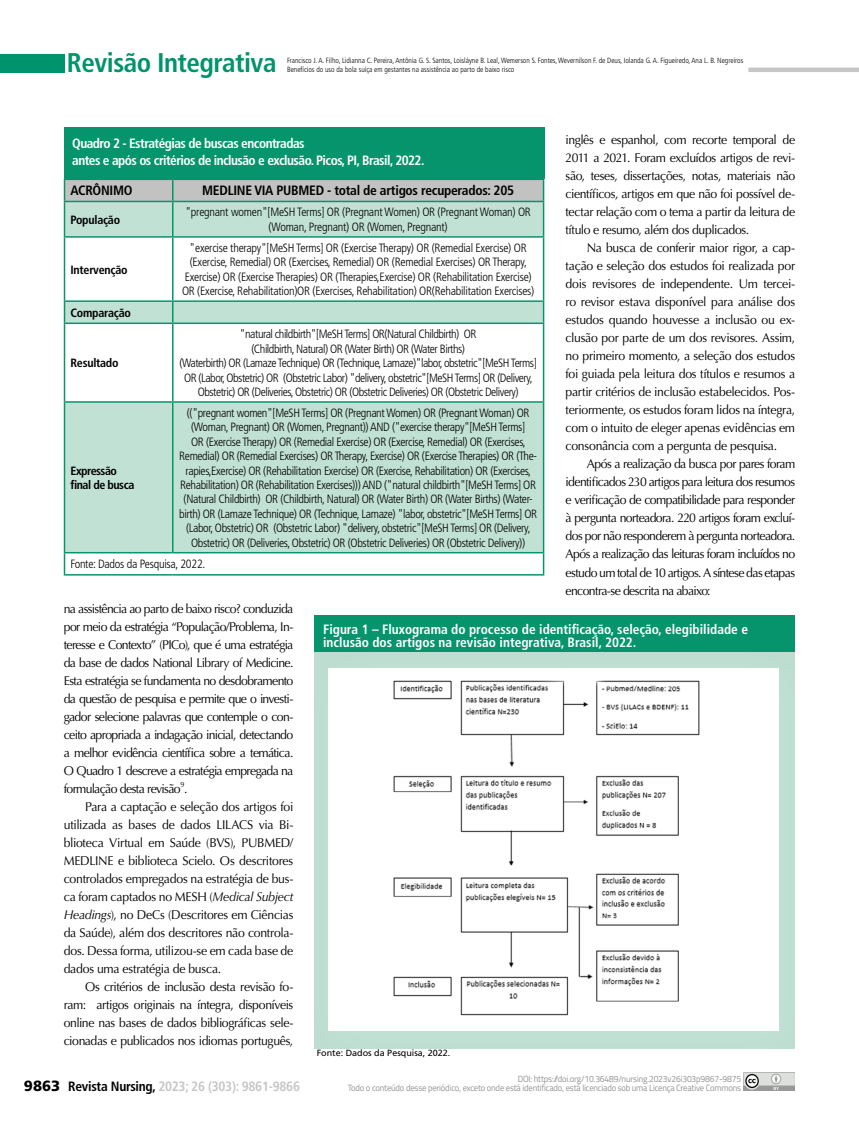
<style>
.page{position:relative;width:859px;height:1132px;background:#fff}
.page>*{position:absolute;margin:0;border:0;box-sizing:border-box;transform-origin:0 0}
.t1{font:700 condensed 27px "Frutiger LT Std";letter-spacing:-.02em;color:#00946c}
.t2{font:700 condensed 13.5px/13.5px "Frutiger LT Std";color:#fff}
.t3{font:700 condensed 13.5px/16.5px "Frutiger LT Std";letter-spacing:-.04em;color:#fff}
.t4{font:700 condensed 13.5px "Frutiger LT Std";letter-spacing:-.02em;color:#000}
.t5{font:700 condensed 13.5px "Frutiger LT Std";letter-spacing:-.02em;color:#c6c6c6}
.t6{font:12.75px/18px "Optima LT Std";letter-spacing:-.035em;color:#000;text-align:justify;scale:.96 1}
.t7{font:300 condensed 12px/14.4px "Frutiger LT Std";letter-spacing:-.03em;color:#000;text-align:center}
.t8{font:700 condensed 12px "Frutiger LT Std";letter-spacing:-.02em;color:#000}
.t9{font:700 condensed 12px/14.4px "Frutiger LT Std";letter-spacing:-.04em;color:#000}
.t10{font:9px/9.4px "Titillium";letter-spacing:-.02em;color:#939398;text-align:right;scale:.95 1}
.t11{font:9px "Frutiger LT Std";color:#000}
.t12{font:300 condensed 7.5px/9px "Frutiger LT Std";color:#000}
.s1{font-style:italic}
.s2{font-weight:900;font-stretch:normal;font-size:14.85px;color:#000}
.s3{color:#000}
</style>
<div class="page">
<div style="left:0;top:54px;width:65px;height:18px;background:#00946c"></div>
<hr style="left:748px;top:68px;width:111px;height:4px;background:#c6c6c6">
<img style="left:743px;top:1072px;width:52px;height:18px">
<div style="left:65px;top:202px;width:478px;height:34px;background:#c2e1d5"></div>
<svg style="left:65px;top:237px;width:478px;height:337px;fill:#c2e1d5"></svg>
<hr style="left:64px;top:178px;width:109px;height:2px;background:#06946c">
<hr style="left:173px;top:178px;width:371px;height:2px;background:#06946c">
<svg style="left:64px;top:179px;width:480px;height:22px;background:#b4bebb"></svg>
<hr style="left:64px;top:201px;width:109px;height:1px;background:#06946c">
<hr style="left:64px;top:202px;width:1px;height:34px;background:#06946c">
<hr style="left:173px;top:201px;width:371px;height:1px;background:#06946c">
<hr style="left:172px;top:202px;width:1px;height:34px;background:#06946c">
<hr style="left:543px;top:202px;width:1px;height:34px;background:#06946c">
<hr style="left:64px;top:236px;width:109px;height:1px;background:#06946c">
<hr style="left:64px;top:237px;width:1px;height:63px;background:#06946c">
<hr style="left:173px;top:236px;width:371px;height:1px;background:#06946c">
<hr style="left:172px;top:237px;width:1px;height:63px;background:#06946c">
<hr style="left:543px;top:237px;width:1px;height:63px;background:#06946c">
<hr style="left:64px;top:300px;width:109px;height:2px;background:#06946c">
<svg style="left:64px;top:302px;width:1px;height:20px"></svg>
<hr style="left:173px;top:300px;width:371px;height:2px;background:#06946c">
<svg style="left:172px;top:302px;width:1px;height:20px"></svg>
<svg style="left:543px;top:302px;width:1px;height:20px"></svg>
<hr style="left:64px;top:322px;width:109px;height:2px;background:#06946c">
<hr style="left:64px;top:324px;width:1px;height:77px;background:#06946c">
<hr style="left:173px;top:322px;width:371px;height:2px;background:#06946c">
<hr style="left:172px;top:324px;width:1px;height:77px;background:#06946c">
<hr style="left:543px;top:324px;width:1px;height:77px;background:#06946c">
<hr style="left:64px;top:401px;width:109px;height:1px;background:#06946c">
<hr style="left:64px;top:402px;width:1px;height:149px;background:#06946c">
<hr style="left:173px;top:401px;width:371px;height:1px;background:#06946c">
<hr style="left:172px;top:402px;width:1px;height:149px;background:#06946c">
<hr style="left:543px;top:402px;width:1px;height:149px;background:#06946c">
<hr style="left:64px;top:551px;width:109px;height:2px;background:#06946c">
<svg style="left:64px;top:553px;width:1px;height:21px"></svg>
<hr style="left:173px;top:551px;width:371px;height:2px;background:#06946c">
<svg style="left:543px;top:553px;width:1px;height:21px"></svg>
<hr style="left:64px;top:574px;width:109px;height:1px;background:#06946c">
<hr style="left:173px;top:574px;width:371px;height:1px;background:#06946c">
<div style="left:64px;top:127px;width:480px;height:51px;background:#06946c"></div>
<div style="left:300px;top:639px;width:507px;height:409px;background:#000;opacity:.03"></div>
<div style="left:315px;top:615px;width:480px;height:36px;background:#06946c"></div>
<div style="left:328px;top:668px;width:451px;height:361px;background:#fff"></div>
<img style="left:393px;top:680px;width:307px;height:336px">
<h1 class="t1" style="left:67px;top:47px;width:211px">Revisão Integrativa</h1>
<p class="t12" style="left:287px;top:56px;width:458px">Francisco J. A. Filho, Lidianna C. Pereira, Antônia G. S. Santos, Loisláyne B. Leal, Wemerson S. Fontes, Wevernilson F. de Deus, Iolanda G. A. Figueiredo, Ana L. B. Negreiros<br>Benefícios do uso da bola suíça em gestantes na assistência ao parto de baixo risco</p>
<p class="t3" style="left:72px;top:135px;width:354px">Quadro 2 - Estratégias de buscas encontradas<br>antes e após os critérios de inclusão e exclusão. Picos, PI, Brasil, 2022.</p>
<p class="t4" style="left:71px;top:183px;width:64px">ACRÔNIMO</p>
<p class="t4" style="left:202px;top:183px;width:313px">MEDLINE VIA PUBMED - total de artigos recuperados: 205</p>
<p class="t8" style="left:71px;top:212px;width:51px">População</p>
<p class="t7" style="left:185px;top:205px;width:347px">"pregnant women"[MeSH Terms] OR (Pregnant Women) OR (Pregnant Woman) OR (Woman, Pregnant) OR (Women, Pregnant)</p>
<p class="t8" style="left:71px;top:262px;width:59px">Intervenção</p>
<p class="t7" style="left:182px;top:241px;width:354px">"exercise therapy"[MeSH Terms] OR (Exercise Therapy) OR (Remedial Exercise) OR (Exercise, Remedial) OR (Exercises, Remedial) OR (Remedial Exercises) OR Therapy, Exercise) OR (Exercise Therapies) OR (Therapies,Exercise) OR (Rehabilitation Exercise)<br>OR (Exercise, Rehabilitation)OR (Exercises, Rehabilitation) OR(Rehabilitation Exercises)</p>
<p class="t8" style="left:71px;top:305px;width:62px">Comparação</p>
<p class="t8" style="left:71px;top:356px;width:50px">Resultado</p>
<p class="t7" style="left:180px;top:327px;width:359px">"natural childbirth"[MeSH Terms] OR(Natural Childbirth) OR<br>(Childbirth, Natural) OR (Water Birth) OR (Water Births)<br>(Waterbirth) OR (Lamaze Technique) OR (Technique, Lamaze)"labor, obstetric"[MeSH Terms] OR (Labor, Obstetric) OR (Obstetric Labor) "delivery, obstetric"[MeSH Terms] OR (Delivery, Obstetric) OR (Deliveries, Obstetric) OR (Obstetric Deliveries) OR (Obstetric Delivery)</p>
<p class="t7" style="left:179px;top:405px;width:359px">(("pregnant women"[MeSH Terms] OR (Pregnant Women) OR (Pregnant Woman) OR (Woman, Pregnant) OR (Women, Pregnant)) AND ("exercise therapy"[MeSH Terms]<br>OR (Exercise Therapy) OR (Remedial Exercise) OR (Exercise, Remedial) OR (Exercises, Remedial) OR (Remedial Exercises) OR Therapy, Exercise) OR (Exercise Therapies) OR (The&shy;rapies,Exercise) OR (Rehabilitation Exercise) OR (Exercise, Rehabilitation) OR (Exercises, Rehabilitation) OR (Rehabilitation Exercises))) AND ("natural childbirth"[MeSH Terms] OR (Natural Childbirth) OR (Childbirth, Natural) OR (Water Birth) OR (Water Births) (Water&shy;birth) OR (Lamaze Technique) OR (Technique, Lamaze) "labor, obstetric"[MeSH Terms] OR (Labor, Obstetric) OR (Obstetric Labor) "delivery, obstetric"[MeSH Terms] OR (Delivery, Obstetric) OR (Deliveries, Obstetric) OR (Obstetric Deliveries) OR (Obstetric Delivery))</p>
<p class="t7" style="left:70px;top:557px;width:136px">Fonte: Dados da Pesquisa, 2022.</p>
<p class="t9" style="left:70px;top:463px;width:65px">Expressão final de busca</p>
<p class="t6" style="left:566px;top:131px;width:241px">inglês e espanhol, com recorte temporal de 2011 a 2021. Foram excluídos artigos de revi&shy;são, teses, dissertações, notas, materiais não científicos, artigos em que não foi possível de&shy;tectar relação com o tema a partir da leitura de título e resumo, além dos duplicados.</p>
<p class="t6" style="left:566px;top:239px;width:241px;text-indent:21px">Na busca de conferir maior rigor, a cap&shy;tação e seleção dos estudos foi realizada por dois revisores de independente. Um tercei&shy;ro revisor estava disponível para análise dos estudos quando houvesse a inclusão ou ex&shy;clusão por parte de um dos revisores. Assim, no primeiro momento, a seleção dos estudos foi guiada pela leitura dos títulos e resumos a partir critérios de inclusão estabelecidos. Pos&shy;teriormente, os estudos foram lidos na íntegra, com o intuito de eleger apenas evidências em consonância com a pergunta de pesquisa.</p>
<p class="t6" style="left:566px;top:455px;width:241px;text-indent:21px">Após a realização da busca por pares foram identificados 230 artigos para leitura dos resumos e verificação de compatibilidade para responder à pergunta norteadora. 220 artigos foram excluí&shy;dos por não responderem à pergunta norteadora.<br>Após a realização das leituras foram incluídos no estudo um total de 10 artigos. A síntese das etapas encontra-se descrita na abaixo:</p>
<p class="t6" style="left:64px;top:599px;width:241px">na assistência ao parto de baixo risco? conduzida por meio da estratégia “População/Problema, In&shy;teresse e Contexto” (PICo), que é uma estratégia da base de dados National Library of Medicine.<br>Esta estratégia se fundamenta no desdobramento da questão de pesquisa e permite que o investi&shy;gador selecione palavras que contemple o con&shy;ceito apropriada a indagação inicial, detectando a melhor evidência científica sobre a temática.<br>O Quadro 1 descreve a estratégia empregada na formulação desta revisão<sup>9</sup>.</p>
<p class="t6" style="left:64px;top:797px;width:241px;text-indent:21px">Para a captação e seleção dos artigos foi utilizada as bases de dados LILACS via Bi&shy;blioteca Virtual em Saúde (BVS), PUBMED/ MEDLINE e biblioteca Scielo. Os descritores controlados empregados na estratégia de bus&shy;ca foram captados no MESH (<span class="s1">Medical Subject Headings</span>), no DeCs (Descritores em Ciências da Saúde), além dos descritores não controla&shy;dos. Dessa forma, utilizou-se em cada base de dados uma estratégia de busca.</p>
<p class="t6" style="left:64px;top:977px;width:241px;text-indent:21px">Os critérios de inclusão desta revisão fo&shy;ram: artigos originais na íntegra, disponíveis online nas bases de dados bibliográficas sele&shy;cionadas e publicados nos idiomas português,</p>
<p class="t5" style="left:24px;top:1077px;width:277px"><span class="s2">9863</span> <span class="s3">Revista Nursing,</span> 2023; 26 (303): 9861-9866</p>
<p class="t2" style="left:323px;top:622px;width:426px">Figura 1 – Fluxograma do processo de identificação, seleção, elegibilidade e inclusão dos artigos na revisão integrativa, Brasil, 2022.</p>
<p class="t11" style="left:317px;top:1046px;width:135px">Fonte: Dados da Pesquisa, 2022.</p>
<p class="t10" style="left:348px;top:1072px;width:416px">DOI: https://doi.org/10.36489/nursing.2023v26i303p9867-9875<br>Todo o conteúdo desse periódico, exceto onde está identificado, está licenciado sob uma Licença Creative Commons</p>
</div>
